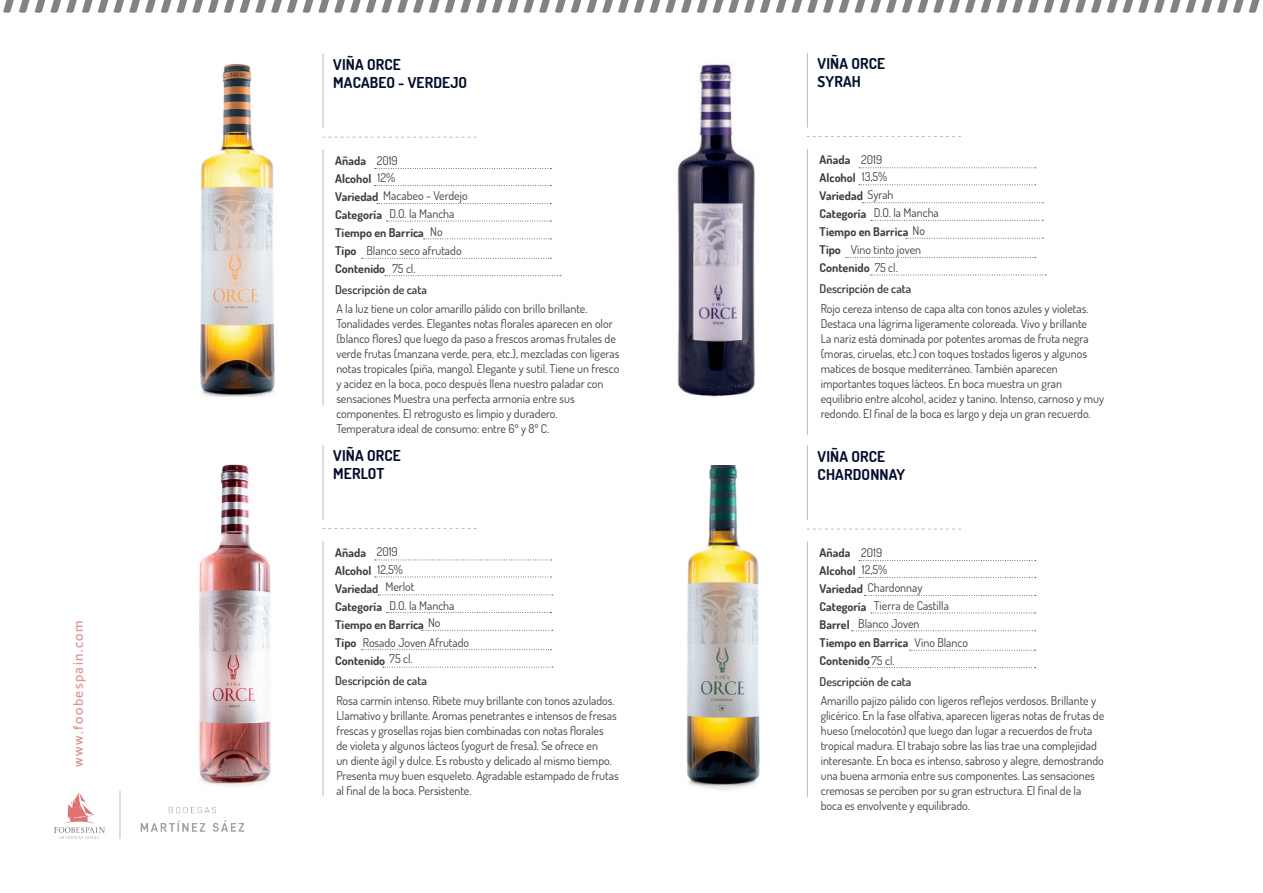
<style>
.page{position:relative;width:1263px;height:893px;background:#fff}
.page>*{position:absolute;margin:0;border:0;box-sizing:border-box;transform-origin:0 0}
.t1{font:700 15px/18px "Dosis";letter-spacing:.01em;color:#030d2e}
.t2{font:500 13.5px "Catamaran";letter-spacing:.11em;color:#e58e8b}
.t3{font:12px/15px "Dosis";color:#3e3e3f}
.t4{font:700 12px/18px "Dosis";color:#3e3e3f}
.t5{font:600 12px "Dosis";color:#3e3e3f}
.s1{font-weight:400}
</style>
<div class="page">
<svg style="left:54px;top:791px;width:51px;height:48px"></svg>
<svg style="left:3px;top:0;width:1257px;height:13px"></svg>
<hr style="left:120px;top:791px;width:1px;height:48px;background:#bcbdc0">
<img style="left:140px;top:806px;width:104px;height:26px">
<img style="left:677px;top:64px;width:78px;height:333px">
<svg style="left:807px;top:136px;width:154px;height:1px"></svg>
<svg style="left:807px;top:529px;width:154px;height:1px"></svg>
<hr style="left:807px;top:53px;width:1px;height:75px;background:#bcbdc0">
<hr style="left:807px;top:445px;width:1px;height:75px;background:#bcbdc0">
<hr style="left:807px;top:149px;width:1px;height:286px;background:#bcbdc0">
<hr style="left:807px;top:541px;width:1px;height:256px;background:#bcbdc0">
<svg style="left:859px;top:167px;width:177px;height:1px"></svg>
<svg style="left:859px;top:560px;width:177px;height:1px"></svg>
<svg style="left:859px;top:184px;width:177px;height:1px"></svg>
<svg style="left:859px;top:577px;width:177px;height:1px"></svg>
<svg style="left:862px;top:202px;width:181px;height:1px"></svg>
<svg style="left:864px;top:595px;width:172px;height:1px"></svg>
<svg style="left:871px;top:220px;width:172px;height:1px"></svg>
<svg style="left:871px;top:613px;width:165px;height:1px"></svg>
<svg style="left:906px;top:238px;width:137px;height:1px"></svg>
<svg style="left:852px;top:630px;width:184px;height:1px"></svg>
<svg style="left:846px;top:257px;width:190px;height:1px"></svg>
<svg style="left:910px;top:650px;width:126px;height:1px"></svg>
<svg style="left:870px;top:275px;width:176px;height:1px"></svg>
<svg style="left:868px;top:667px;width:168px;height:1px"></svg>
<svg style="left:322px;top:137px;width:155px;height:1px"></svg>
<hr style="left:323px;top:54px;width:1px;height:74px;background:#bcbdc0">
<hr style="left:323px;top:150px;width:1px;height:255px;background:#bcbdc0">
<svg style="left:375px;top:168px;width:176px;height:1px"></svg>
<svg style="left:374px;top:185px;width:177px;height:1px"></svg>
<svg style="left:377px;top:203px;width:174px;height:1px"></svg>
<svg style="left:387px;top:221px;width:164px;height:1px"></svg>
<svg style="left:424px;top:238px;width:127px;height:1px"></svg>
<svg style="left:362px;top:258px;width:189px;height:1px"></svg>
<svg style="left:385px;top:275px;width:176px;height:1px"></svg>
<svg style="left:322px;top:528px;width:155px;height:1px"></svg>
<hr style="left:323px;top:445px;width:1px;height:75px;background:#bcbdc0">
<hr style="left:323px;top:541px;width:1px;height:255px;background:#bcbdc0">
<svg style="left:375px;top:560px;width:176px;height:1px"></svg>
<svg style="left:374px;top:577px;width:177px;height:1px"></svg>
<svg style="left:378px;top:594px;width:175px;height:1px"></svg>
<svg style="left:387px;top:612px;width:164px;height:1px"></svg>
<svg style="left:421px;top:630px;width:132px;height:1px"></svg>
<svg style="left:362px;top:649px;width:189px;height:1px"></svg>
<svg style="left:383px;top:667px;width:170px;height:1px"></svg>
<img style="left:199px;top:464px;width:72px;height:323px">
<img style="left:686px;top:465px;width:74px;height:325px">
<img style="left:200px;top:64px;width:75px;height:332px">
<p class="t2" style="left:70px;top:767px;width:148px;rotate:-90deg">www.foobespain.com</p>
<p class="t1" style="left:333px;top:55px;width:135px">VIÑA ORCE<br>MACABEO - VERDEJO</p>
<p class="t4" style="left:335px;top:152px;width:38px">Añada<br>Alcohol</p>
<p class="t4" style="left:335px;top:186px;width:134px;line-height:19.2px">Variedad <span class="s1">Macabeo - Verdejo<br></span>Categoría</p>
<p class="t4" style="left:335px;top:224px;width:90px">Tiempo en Barrica<br>Tipo<br>Contenido</p>
<p class="t3" style="left:377px;top:152px;width:23px;line-height:17.2px">2019<br>12%</p>
<p class="t3" style="left:430px;top:205px;width:26px;line-height:17.7px;text-indent:-41px">D.O. la Mancha<br>No</p>
<p class="t3" style="left:392px;top:241px;width:71px;line-height:18px;text-indent:-26px">Blanco seco afrutado<br>75 cl.</p>
<p class="t3" style="left:336px;top:301px;width:284px">A la luz tiene un color amarillo pálido con brillo brillante.<br>Tonalidades verdes. Elegantes notas florales aparecen en olor (blanco flores) que luego da paso a frescos aromas frutales de verde frutas (manzana verde, pera, etc.), mezcladas con ligeras notas tropicales (piña, mango). Elegante y sutil. Tiene un fresco y acidez en la boca, poco después llena nuestro paladar con sensaciones Muestra una perfecta armonía entre sus componentes. El retrogusto es limpio y duradero.<br>Temperatura ideal de consumo: entre 6º y 8º C.</p>
<p class="t5" style="left:335px;top:281px;width:93px">Descripción de cata</p>
<p class="t1" style="left:333px;top:447px;width:69px">VIÑA ORCE<br>MERLOT</p>
<p class="t4" style="left:335px;top:543px;width:90px">Añada<br>Alcohol<br>Variedad<br>Categoría<br>Tiempo en Barrica<br>Tipo<br>Contenido</p>
<p class="t3" style="left:377px;top:544px;width:23px">2019</p>
<p class="t3" style="left:377px;top:561px;width:27px">12,5%</p>
<p class="t3" style="left:385px;top:579px;width:31px">Merlot</p>
<p class="t3" style="left:389px;top:597px;width:66px">D.O. la Mancha</p>
<p class="t3" style="left:428px;top:615px;width:14px">No</p>
<p class="t3" style="left:389px;top:634px;width:81px;line-height:16.4px;text-indent:-27px">Rosado Joven Afrutado<br>75 cl.</p>
<p class="t3" style="left:336px;top:692px;width:284px">Rosa carmín intenso. Ribete muy brillante con tonos azulados.<br>Llamativo y brillante. Aromas penetrantes e intensos de fresas frescas y grosellas rojas bien combinadas con notas florales<br>de violeta y algunos lácteos (yogurt de fresa). Se ofrece en<br>un diente ágil y dulce. Es robusto y delicado al mismo tiempo.<br>Presenta muy buen esqueleto. Agradable estampado de frutas al final de la boca. Persistente.</p>
<p class="t5" style="left:335px;top:673px;width:93px">Descripción de cata</p>
<p class="t1" style="left:818px;top:54px;width:69px">VIÑA ORCE<br>SYRAH</p>
<p class="t4" style="left:820px;top:151px;width:90px">Añada<br>Alcohol<br>Variedad <span class="s1">Syrah<br></span>Categoría<br>Tiempo en Barrica<br>Tipo<br>Contenido <span class="s1">75 cl.</span></p>
<p class="t3" style="left:861px;top:152px;width:23px">2019</p>
<p class="t3" style="left:862px;top:169px;width:27px">13,5%</p>
<p class="t3" style="left:874px;top:205px;width:66px">D.O. la Mancha</p>
<p class="t3" style="left:912px;top:223px;width:14px">No</p>
<p class="t3" style="left:851px;top:242px;width:72px">Vino tinto joven</p>
<p class="t5" style="left:819px;top:281px;width:93px">Descripción de cata</p>
<p class="t3" style="left:821px;top:300px;width:285px">Rojo cereza intenso de capa alta con tonos azules y violetas.<br>Destaca una lágrima ligeramente coloreada. Vivo y brillante<br>La nariz está dominada por potentes aromas de fruta negra (moras, ciruelas, etc.) con toques tostados ligeros y algunos matices de bosque mediterráneo. También aparecen importantes toques lácteos. En boca muestra un gran equilibrio entre alcohol, acidez y tanino. Intenso, carnoso y muy redondo. El final de la boca es largo y deja un gran recuerdo.</p>
<p class="t1" style="left:818px;top:447px;width:89px">VIÑA ORCE<br>CHARDONNAY</p>
<p class="t4" style="left:820px;top:543px;width:38px">Añada<br>Alcohol</p>
<p class="t4" style="left:820px;top:578px;width:104px;line-height:19px">Variedad <span class="s1">Chardonnay<br></span>Categoría</p>
<p class="t4" style="left:820px;top:615px;width:90px">Barrel<br>Tiempo en Barrica<br>Contenido<span class="s1">75 cl.</span></p>
<p class="t3" style="left:861px;top:545px;width:23px">2019</p>
<p class="t3" style="left:862px;top:562px;width:27px">12,5%</p>
<p class="t3" style="left:874px;top:598px;width:77px">Tierra de Castilla</p>
<p class="t3" style="left:858px;top:616px;width:63px">Blanco Joven</p>
<p class="t3" style="left:915px;top:635px;width:55px">Vino Blanco</p>
<p class="t5" style="left:819px;top:673px;width:93px">Descripción de cata</p>
<p class="t3" style="left:821px;top:693px;width:285px">Amarillo pajizo pálido con ligeros reflejos verdosos. Brillante y glicérico. En la fase olfativa, aparecen ligeras notas de frutas de hueso (melocotón) que luego dan lugar a recuerdos de fruta tropical madura. El trabajo sobre las lías trae una complejidad interesante. En boca es intenso, sabroso y alegre, demostrando una buena armonía entre sus componentes. Las sensaciones cremosas se perciben por su gran estructura. El final de la boca es envolvente y equilibrado.</p>
</div>
